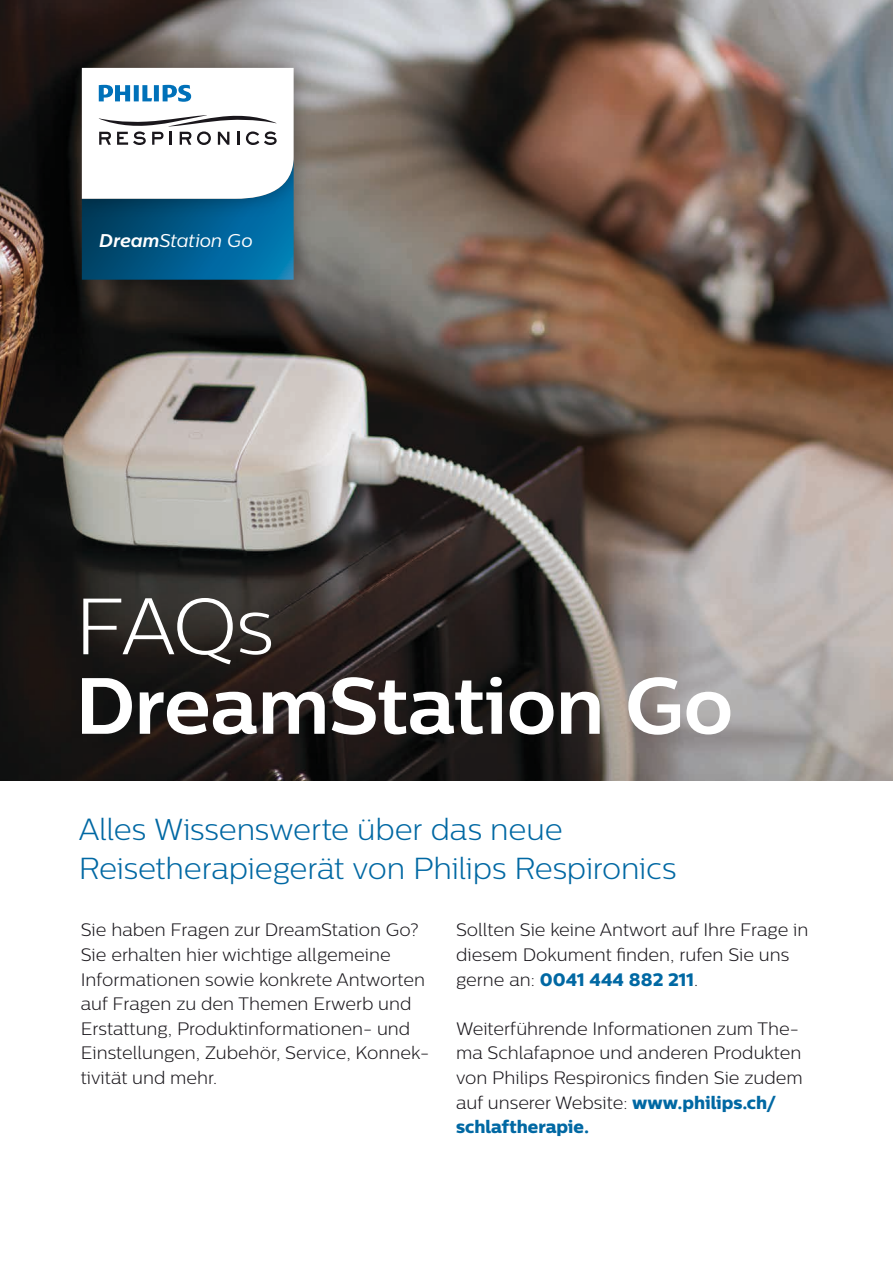
<style>
.page{position:relative;width:893px;height:1263px;background:#fff}
.page>*{position:absolute;margin:0;border:0;box-sizing:border-box;transform-origin:0 0}
.t1{font:700 79.5px "Centrale Sans";letter-spacing:-.005em;color:#fff}
.t2{font:300 79.5px "Centrale Sans";color:#fff}
.t3{font:300 30.3px/39px "Centrale Sans";letter-spacing:-.01em;color:#0068a3}
.t4{font:italic 18.45px "Centrale Sans";letter-spacing:-.005em;color:#fff}
.t5{font:300 18px/24.6px "Centrale Sans";color:#1a171c}
.t6{font:18px "Centrale Sans X Bold";color:#0068a3}
.s1{font-weight:700}
.s2{font-family:"Centrale Sans";font-weight:300;color:#1a171c}
.s3{font-family:"Centrale Sans X Bold";font-weight:400;color:#0068a3}
</style>
<div class="page">
<img style="left:0;top:0;width:893px;height:781px">
<img style="left:56px;top:224px;width:263px;height:81px">
<img style="left:56px;top:42px;width:263px;height:182px">
<svg style="left:82px;top:68px;width:212px;height:212px"></svg>
<p class="t4" style="left:99px;top:230px;width:155px"><span class="s1">Dream</span>Station Go</p>
<h1 class="t2" style="left:75px;top:581px;width:200px">FAQs</h1>
<h1 class="t1" style="left:75px;top:658px;width:659px">DreamStation Go</h1>
<h2 class="t3" style="left:79px;top:810px;width:599px">Alles Wissenswerte über das neue<br>Reisetherapiegerät von Philips Respironics</h2>
<p class="t5" style="left:81px;top:917px;width:350px">Sie haben Fragen zur DreamStation Go?<br>Sie erhalten hier wichtige allgemeine Informationen sowie konkrete Antworten auf Fragen zu den Themen Erwerb und Erstattung, Produktinformationen- und Einstellungen, Zubehör, Service, Konnek&shy;tivität und mehr.</p>
<p class="t5" style="left:456px;top:917px;width:354px">Sollten Sie keine Antwort auf Ihre Frage in diesem Dokument finden, rufen Sie uns</p>
<p class="t6" style="left:456px;top:968px;width:244px"><span class="s2">gerne an:</span> 0041 444 882 211<span class="s2">.</span></p>
<p class="t5" style="left:456px;top:1016px;width:348px">Weiterführende Informationen zum The&shy;ma Schlafapnoe und anderen Produkten von Philips Respironics finden Sie zudem auf unserer Website: <span class="s3">www.philips.ch/</span></p>
<p class="t6" style="left:456px;top:1115px;width:135px">schlaftherapie.</p>
</div>
